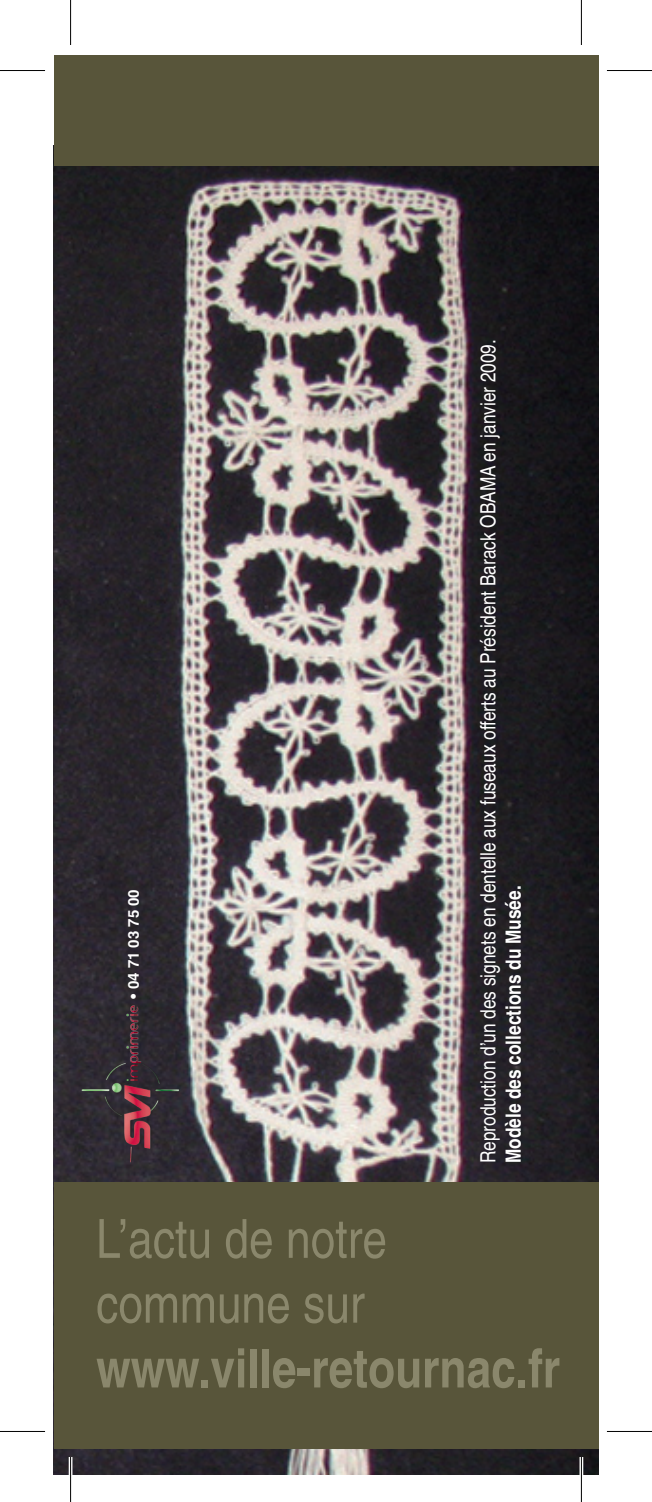
<style>
.page{position:relative;width:652px;height:1502px;background:#fff}
.page>*{position:absolute;margin:0;border:0;box-sizing:border-box;transform-origin:0 0}
.t1{font:condensed 54px/64.8px "Helvetica";color:#8a876c}
.t2{font:700 condensed 54px "Helvetica";color:#8a876c}
.t3{font:condensed 21px "Helvetica";color:#fff}
.t4{font:700 condensed 21px "Helvetica";color:#fff}
.t5{font:700 15px "Helvetica";color:#fff}
</style>
<div class="page">
<img style="left:54px;top:145px;width:544px;height:1329px">
<img style="left:76px;top:993px;width:108px;height:180px">
<div style="left:55px;top:55px;width:544px;height:111px;background:#58553a"></div>
<div style="left:54px;top:1182px;width:544px;height:266px;background:#58553a"></div>
<hr style="left:69px;top:1457px;width:3px;height:45px;background:#fff">
<svg style="left:581px;top:0;width:1px;height:45px"></svg>
<svg style="left:579px;top:1457px;width:4px;height:45px"></svg>
<hr style="left:0;top:70px;width:45px;height:1px;background:#000">
<hr style="left:606px;top:70px;width:45px;height:1px;background:#000">
<hr style="left:0;top:1431px;width:45px;height:1px;background:#000">
<hr style="left:606px;top:1431px;width:45px;height:1px;background:#000">
<hr style="left:70px;top:0;width:1px;height:45px;background:#000">
<hr style="left:70px;top:1457px;width:1px;height:45px;background:#000">
<hr style="left:580px;top:0;width:1px;height:45px;background:#000">
<hr style="left:580px;top:1457px;width:1px;height:45px;background:#000">
<p class="t5" style="left:124px;top:999px;width:111px;rotate:-90deg">• 04 71 03 75 00</p>
<p class="t3" style="left:475px;top:1163px;width:825px;rotate:-90deg">Reproduction d’un des signets en dentelle aux fuseaux offerts au Président Barack OBAMA en janvier 2009.</p>
<p class="t4" style="left:500px;top:1163px;width:279px;rotate:-90deg">Modèle des collections du Musée.</p>
<p class="t1" style="left:96px;top:1206px;width:292px">L’actu de notre commune sur</p>
<p class="t2" style="left:96px;top:1335px;width:465px">www.ville-retournac.fr</p>
</div>
